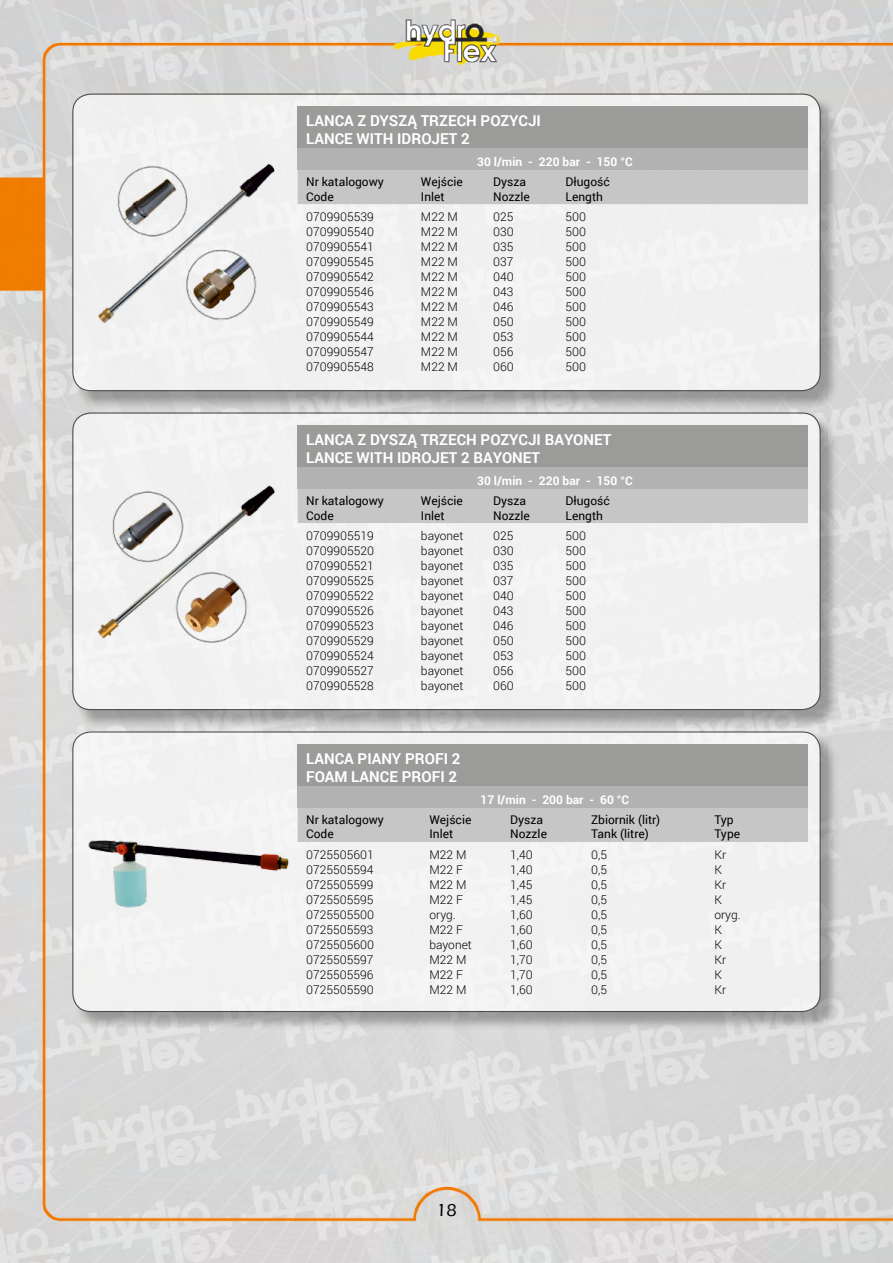
<style>
.page{position:relative;width:893px;height:1263px;background:#fff}
.page>*{position:absolute;margin:0;border:0;box-sizing:border-box;transform-origin:0 0}
.t1{font:500 18px "Eras ITC";color:#000}
.t2{font:700 15px/18px "Roboto";color:#fff}
.t3{font:300 12px/15px "Roboto";color:#000;text-align:justify}
.t4{font:12px/14.4px "Roboto";color:#000}
.t5{font:700 12px "Roboto";color:#fff}
</style>
<div class="page">
<img style="left:0;top:0;width:893px;height:1263px">
<div style="left:74px;top:95px;width:766px;height:315px;background:#000;opacity:.45"></div>
<div style="left:73px;top:94px;width:747px;height:297px;background:#f0f0f0;border-radius:18px"></div>
<div style="left:298px;top:106px;width:510px;height:43px;background:#9b9b9a"></div>
<div style="left:298px;top:149px;width:510px;height:21px;background:#b3b2b2"></div>
<div style="left:298px;top:170px;width:510px;height:34px;background:#c6c6c6"></div>
<img style="left:98px;top:164px;width:177px;height:159px">
<div style="left:74px;top:414px;width:766px;height:315px;background:#000;opacity:.45"></div>
<div style="left:73px;top:413px;width:747px;height:297px;background:#f1f1f1;border-radius:18px"></div>
<div style="left:298px;top:425px;width:510px;height:43px;background:#9b9b9a"></div>
<div style="left:298px;top:468px;width:510px;height:21px;background:#b3b2b2"></div>
<div style="left:298px;top:489px;width:510px;height:34px;background:#c6c6c6"></div>
<img style="left:97px;top:485px;width:178px;height:158px">
<div style="left:74px;top:733px;width:766px;height:298px;background:#000;opacity:.45"></div>
<div style="left:73px;top:732px;width:747px;height:279px;background:#f1f1f1;border-radius:18px"></div>
<div style="left:298px;top:744px;width:510px;height:43px;background:#9b9b9a"></div>
<div style="left:298px;top:787px;width:510px;height:21px;background:#b3b2b2"></div>
<div style="left:298px;top:808px;width:510px;height:34px;background:#c6c6c6"></div>
<img style="left:88px;top:840px;width:201px;height:68px">
<p class="t2" style="left:306px;top:111px;width:236px">LANCA Z DYSZĄ TRZECH POZYCJI<br>LANCE WITH IDROJET 2</p>
<p class="t5" style="left:477px;top:153px;width:157px">30 l/min - 220 bar - 150 °C</p>
<p class="t4" style="left:306px;top:174px;width:79px">Nr katalogowy<br>Code</p>
<p class="t4" style="left:421px;top:174px;width:43px">Wejście<br>Inlet</p>
<p class="t4" style="left:493px;top:174px;width:38px">Dysza<br>Nozzle</p>
<p class="t4" style="left:566px;top:174px;width:46px">Długość<br>Length</p>
<p class="t3" style="left:306px;top:209px;width:69px">0709905539<br>0709905540<br>0709905541<br>0709905545<br>0709905542<br>0709905546<br>0709905543<br>0709905549<br>0709905544<br>0709905547<br>0709905548</p>
<p class="t3" style="left:421px;top:209px;width:39px">M22 M M22 M M22 M M22 M M22 M M22 M M22 M M22 M M22 M M22 M M22 M</p>
<p class="t3" style="left:493px;top:209px;width:22px">025<br>030<br>035<br>037<br>040<br>043<br>046<br>050<br>053<br>056<br>060</p>
<p class="t3" style="left:566px;top:209px;width:22px">500<br>500<br>500<br>500<br>500<br>500<br>500<br>500<br>500<br>500<br>500</p>
<p class="t2" style="left:306px;top:430px;width:307px">LANCA Z DYSZĄ TRZECH POZYCJI BAYONET<br>LANCE WITH IDROJET 2 BAYONET</p>
<p class="t5" style="left:477px;top:472px;width:157px">30 l/min - 220 bar - 150 °C</p>
<p class="t4" style="left:306px;top:493px;width:79px">Nr katalogowy<br>Code</p>
<p class="t4" style="left:421px;top:493px;width:43px">Wejście<br>Inlet</p>
<p class="t4" style="left:493px;top:493px;width:38px">Dysza<br>Nozzle</p>
<p class="t4" style="left:566px;top:493px;width:46px">Długość<br>Length</p>
<p class="t3" style="left:306px;top:528px;width:69px">0709905519<br>0709905520<br>0709905521<br>0709905525<br>0709905522<br>0709905526<br>0709905523<br>0709905529<br>0709905524<br>0709905527<br>0709905528</p>
<p class="t3" style="left:421px;top:528px;width:44px">bayonet bayonet bayonet bayonet bayonet bayonet bayonet bayonet bayonet bayonet bayonet</p>
<p class="t3" style="left:493px;top:528px;width:22px">025<br>030<br>035<br>037<br>040<br>043<br>046<br>050<br>053<br>056<br>060</p>
<p class="t3" style="left:566px;top:528px;width:22px">500<br>500<br>500<br>500<br>500<br>500<br>500<br>500<br>500<br>500<br>500</p>
<p class="t2" style="left:306px;top:749px;width:156px">LANCA PIANY PROFI 2<br>FOAM LANCE PROFI 2</p>
<p class="t5" style="left:481px;top:791px;width:150px">17 l/min - 200 bar - 60 °C</p>
<p class="t4" style="left:306px;top:812px;width:79px">Nr katalogowy<br>Code</p>
<p class="t4" style="left:429px;top:812px;width:43px">Wejście<br>Inlet</p>
<p class="t4" style="left:510px;top:812px;width:38px">Dysza<br>Nozzle</p>
<p class="t4" style="left:591px;top:812px;width:71px">Zbiornik (litr)<br>Tank (litre)</p>
<p class="t4" style="left:714px;top:812px;width:27px">Typ<br>Type</p>
<p class="t3" style="left:306px;top:847px;width:69px">0725505601<br>0725505594<br>0725505599<br>0725505595<br>0725505500<br>0725505593<br>0725505600<br>0725505597<br>0725505596<br>0725505590</p>
<p class="t3" style="left:429px;top:847px;width:44px;text-align:left">M22 M<br>M22 F<br>M22 M<br>M22 F oryg.<br>M22 F bayonet<br>M22 M<br>M22 F<br>M22 M</p>
<p class="t3" style="left:510px;top:847px;width:24px">1,40<br>1,40<br>1,45<br>1,45<br>1,60<br>1,60<br>1,60<br>1,70<br>1,70<br>1,60</p>
<p class="t3" style="left:591px;top:847px;width:17px">0,5<br>0,5<br>0,5<br>0,5<br>0,5<br>0,5<br>0,5<br>0,5<br>0,5<br>0,5</p>
<p class="t3" style="left:714px;top:847px;width:28px;text-align:left">Kr<br>K<br>Kr<br>K oryg.<br>K<br>K<br>Kr<br>K<br>Kr</p>
<h1 class="t1" style="left:436px;top:1200px;width:22px">18</h1>
</div>
